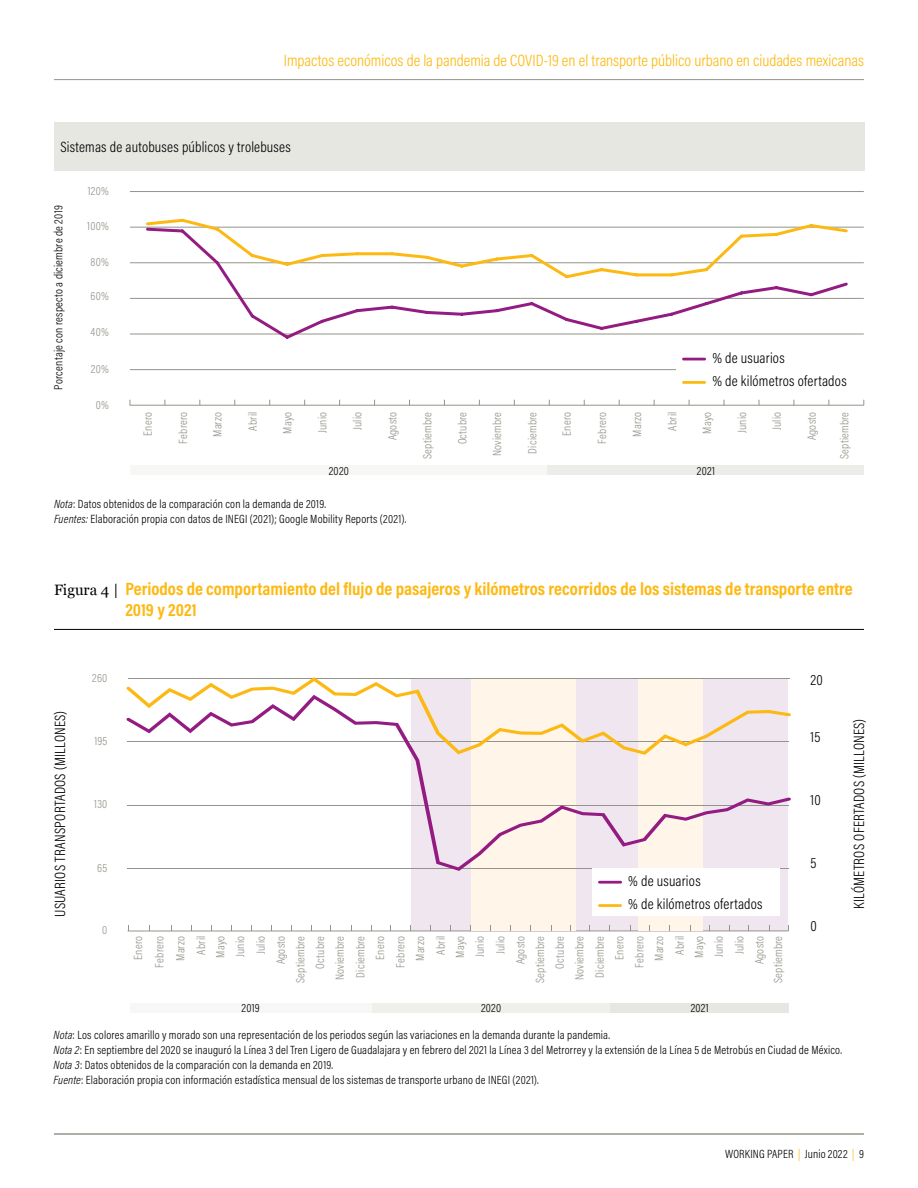
<style>
.page{position:relative;width:918px;height:1188px;background:#fff}
.page>*{position:absolute;margin:0;border:0;box-sizing:border-box;transform-origin:0 0}
.t1{font:700 18px/21px "Acumin Pro Cond";color:#fdb913}
.t2{font:300 16.5px "Acumin Pro Cond";color:#fdb913}
.t3{font:300 15px/23.4px "Acumin Pro Cond";letter-spacing:.015em;color:#000}
.t4{font:300 12px/15px "Acumin Pro Cond";letter-spacing:.015em;color:#000}
.t5{font:300 12px "Acumin Pro Cond";letter-spacing:.015em;color:#94948b}
.s1{font-style:italic}
.s2{font-family:"Georgia";font-weight:400;font-size:15px;color:#000}
.s3{color:#fdb913}
</style>
<div class="page">
<hr style="left:54px;top:79px;width:810px;height:1px;background:#94948b">
<hr style="left:54px;top:1134px;width:810px;height:1px;background:#94948b">
<div style="left:54px;top:122px;width:811px;height:49px;background:#e7e7e2"></div>
<hr style="left:130px;top:405px;width:734px;height:1px;background:#94948b">
<hr style="left:130px;top:369px;width:734px;height:1px;background:#94948b">
<hr style="left:130px;top:334px;width:734px;height:1px;background:#94948b">
<hr style="left:130px;top:298px;width:734px;height:1px;background:#94948b">
<hr style="left:130px;top:263px;width:734px;height:1px;background:#94948b">
<hr style="left:130px;top:227px;width:734px;height:1px;background:#94948b">
<hr style="left:130px;top:191px;width:734px;height:1px;background:#94948b">
<svg style="left:146px;top:218px;width:678px;height:8px"></svg>
<svg style="left:144px;top:226px;width:706px;height:113px"></svg>
<hr style="left:54px;top:629px;width:810px;height:1px;background:#000">
<div style="left:702px;top:679px;width:86px;height:252px;background:#efe6f0"></div>
<div style="left:575px;top:679px;width:63px;height:252px;background:#efe6f0"></div>
<div style="left:411px;top:679px;width:60px;height:252px;background:#efe6f0"></div>
<div style="left:638px;top:679px;width:64px;height:252px;background:#fff6e9"></div>
<div style="left:471px;top:679px;width:104px;height:252px;background:#fff6e9"></div>
<svg style="left:126px;top:677px;width:664px;height:44px"></svg>
<svg style="left:127px;top:695px;width:664px;height:176px"></svg>
<hr style="left:128px;top:931px;width:660px;height:1px;background:#94948b">
<div style="left:130px;top:1003px;width:242px;height:10px;background:#f7f7f5"></div>
<div style="left:372px;top:1003px;width:239px;height:10px;background:#efefec"></div>
<div style="left:611px;top:1003px;width:178px;height:10px;background:#e7e7e2"></div>
<div style="left:592px;top:869px;width:187px;height:46px;background:#fff"></div>
<hr style="left:592px;top:915px;width:187px;height:1px;background:#fff">
<hr style="left:599px;top:881px;width:22px;height:3px;background:#941b82">
<hr style="left:599px;top:904px;width:22px;height:3px;background:#fdb913">
<svg style="left:676px;top:357px;width:187px;height:27px"></svg>
<hr style="left:683px;top:358px;width:22px;height:2px;background:#941b82">
<hr style="left:683px;top:381px;width:22px;height:3px;background:#fdb913">
<div style="left:130px;top:466px;width:418px;height:9px;background:#f7f7f5"></div>
<div style="left:548px;top:466px;width:316px;height:9px;background:#ecece9"></div>
<h2 class="t2" style="left:284px;top:50px;width:582px">Impactos económicos de la pandemia de COVID-19 en el transporte público urbano en ciudades mexicanas</h2>
<p class="t3" style="left:60px;top:135px;width:232px">Sistemas de autobuses públicos y trolebuses</p>
<p class="t4" style="left:51px;top:390px;width:186px;rotate:-90deg">Porcentaje con respecto a diciembre de 2019</p>
<p class="t5" style="left:88px;top:183px;width:23px">120%</p>
<p class="t5" style="left:87px;top:218px;width:23px">100%</p>
<p class="t5" style="left:91px;top:254px;width:20px">80%</p>
<p class="t5" style="left:90px;top:288px;width:20px">60%</p>
<p class="t5" style="left:91px;top:324px;width:20px">40%</p>
<p class="t5" style="left:91px;top:361px;width:19px">20%</p>
<p class="t5" style="left:96px;top:397px;width:15px">0%</p>
<p class="t3" style="left:712px;top:345px;width:136px">% de usuarios<br>% de kilómetros ofertados</p>
<p class="t5" style="left:140px;top:436px;width:25px;rotate:-90deg">Enero</p>
<p class="t5" style="left:175px;top:444px;width:33px;rotate:-90deg">Febrero</p>
<p class="t5" style="left:210px;top:437px;width:26px;rotate:-90deg">Marzo</p>
<p class="t5" style="left:245px;top:431px;width:20px;rotate:-90deg">Abril</p>
<p class="t5" style="left:420px;top:459px;width:49px;rotate:-90deg">Septiembre</p>
<p class="t5" style="left:455px;top:444px;width:34px;rotate:-90deg">Octubre</p>
<p class="t5" style="left:489px;top:456px;width:46px;rotate:-90deg">Noviembre</p>
<p class="t5" style="left:525px;top:454px;width:43px;rotate:-90deg">Diciembre</p>
<p class="t5" style="left:315px;top:433px;width:22px;rotate:-90deg">Junio</p>
<p class="t5" style="left:699px;top:434px;width:23px;rotate:-90deg">Mayo</p>
<p class="t5" style="left:385px;top:440px;width:30px;rotate:-90deg">Agosto</p>
<p class="t5" style="left:594px;top:444px;width:33px;rotate:-90deg">Febrero</p>
<p class="t5" style="left:629px;top:437px;width:26px;rotate:-90deg">Marzo</p>
<p class="t5" style="left:350px;top:430px;width:19px;rotate:-90deg">Julio</p>
<p class="t5" style="left:280px;top:434px;width:23px;rotate:-90deg">Mayo</p>
<p class="t5" style="left:665px;top:431px;width:20px;rotate:-90deg">Abril</p>
<p class="t5" style="left:559px;top:436px;width:25px;rotate:-90deg">Enero</p>
<p class="t5" style="left:734px;top:433px;width:22px;rotate:-90deg">Junio</p>
<p class="t5" style="left:769px;top:430px;width:19px;rotate:-90deg">Julio</p>
<p class="t5" style="left:804px;top:440px;width:30px;rotate:-90deg">Agosto</p>
<p class="t5" style="left:837px;top:459px;width:49px;rotate:-90deg">Septiembre</p>
<p class="t4" style="left:329px;top:463px;width:22px">2020</p>
<p class="t4" style="left:697px;top:463px;width:20px">2021</p>
<p class="t4" style="left:54px;top:496px;width:354px"><span class="s1">Nota</span>: Datos obtenidos de la comparación con la demanda de 2019.<br><span class="s1">Fuentes:</span> Elaboración propia con datos de INEGI (2021); Google Mobility Reports (2021).</p>
<h1 class="t1" style="left:125px;top:577px;width:729px;text-indent:-71px"><span class="s2">Figura 4 |</span> Periodos de comportamiento del flujo de pasajeros y kilómetros recorridos de los sistemas de transporte entre<br>2019 y 2021</h1>
<p class="t5" style="left:92px;top:670px;width:17px">260</p>
<p class="t3" style="left:811px;top:667px;width:14px">20</p>
<p class="t3" style="left:48px;top:917px;width:207px;rotate:-90deg">USUARIOS TRANSPORTADOS (MILLONES)</p>
<p class="t3" style="left:847px;top:909px;width:192px;rotate:-90deg">KILÓMETROS OFERTADOS (MILLONES)</p>
<p class="t5" style="left:94px;top:733px;width:15px">195</p>
<p class="t3" style="left:811px;top:725px;width:11px">15</p>
<p class="t5" style="left:94px;top:796px;width:15px">130</p>
<p class="t3" style="left:811px;top:788px;width:12px">10</p>
<p class="t3" style="left:811px;top:851px;width:8px">5</p>
<p class="t5" style="left:97px;top:860px;width:12px">65</p>
<p class="t3" style="left:628px;top:869px;width:136px">% de usuarios<br>% de kilómetros ofertados</p>
<p class="t5" style="left:102px;top:922px;width:7px">0</p>
<p class="t5" style="left:293px;top:983px;width:49px;rotate:-90deg">Septiembre</p>
<p class="t5" style="left:532px;top:983px;width:49px;rotate:-90deg">Septiembre</p>
<p class="t5" style="left:770px;top:983px;width:49px;rotate:-90deg">Septiembre</p>
<p class="t5" style="left:313px;top:969px;width:34px;rotate:-90deg">Octubre</p>
<p class="t5" style="left:552px;top:969px;width:34px;rotate:-90deg">Octubre</p>
<p class="t5" style="left:332px;top:980px;width:46px;rotate:-90deg">Noviembre</p>
<p class="t5" style="left:572px;top:980px;width:46px;rotate:-90deg">Noviembre</p>
<p class="t5" style="left:353px;top:978px;width:43px;rotate:-90deg">Diciembre</p>
<p class="t5" style="left:592px;top:978px;width:43px;rotate:-90deg">Diciembre</p>
<p class="t5" style="left:232px;top:957px;width:22px;rotate:-90deg">Junio</p>
<p class="t5" style="left:472px;top:957px;width:22px;rotate:-90deg">Junio</p>
<p class="t5" style="left:711px;top:957px;width:22px;rotate:-90deg">Junio</p>
<p class="t5" style="left:273px;top:964px;width:30px;rotate:-90deg">Agosto</p>
<p class="t5" style="left:513px;top:964px;width:30px;rotate:-90deg">Agosto</p>
<p class="t5" style="left:752px;top:964px;width:30px;rotate:-90deg">Agosto</p>
<p class="t5" style="left:253px;top:954px;width:19px;rotate:-90deg">Julio</p>
<p class="t5" style="left:493px;top:954px;width:19px;rotate:-90deg">Julio</p>
<p class="t5" style="left:732px;top:954px;width:19px;rotate:-90deg">Julio</p>
<p class="t5" style="left:152px;top:968px;width:33px;rotate:-90deg">Febrero</p>
<p class="t5" style="left:393px;top:968px;width:33px;rotate:-90deg">Febrero</p>
<p class="t5" style="left:632px;top:968px;width:33px;rotate:-90deg">Febrero</p>
<p class="t5" style="left:130px;top:960px;width:25px;rotate:-90deg">Enero</p>
<p class="t5" style="left:372px;top:960px;width:25px;rotate:-90deg">Enero</p>
<p class="t5" style="left:612px;top:960px;width:25px;rotate:-90deg">Enero</p>
<p class="t5" style="left:213px;top:958px;width:23px;rotate:-90deg">Mayo</p>
<p class="t5" style="left:452px;top:958px;width:23px;rotate:-90deg">Mayo</p>
<p class="t5" style="left:691px;top:958px;width:23px;rotate:-90deg">Mayo</p>
<p class="t5" style="left:173px;top:961px;width:26px;rotate:-90deg">Marzo</p>
<p class="t5" style="left:412px;top:961px;width:26px;rotate:-90deg">Marzo</p>
<p class="t5" style="left:651px;top:961px;width:26px;rotate:-90deg">Marzo</p>
<p class="t5" style="left:193px;top:955px;width:20px;rotate:-90deg">Abril</p>
<p class="t5" style="left:433px;top:955px;width:20px;rotate:-90deg">Abril</p>
<p class="t5" style="left:672px;top:955px;width:20px;rotate:-90deg">Abril</p>
<p class="t4" style="left:242px;top:1000px;width:20px">2019</p>
<p class="t4" style="left:481px;top:1000px;width:22px">2020</p>
<p class="t4" style="left:691px;top:1000px;width:20px">2021</p>
<p class="t3" style="left:811px;top:914px;width:8px">0</p>
<p class="t4" style="left:54px;top:1027px;width:790px"><span class="s1">Nota</span>: Los colores amarillo y morado son una representación de los periodos según las variaciones en la demanda durante la pandemia.<br><span class="s1">Nota 2</span>: En septiembre del 2020 se inauguró la Línea 3 del Tren Ligero de Guadalajara y en febrero del 2021 la Línea 3 del Metrorrey y la extensión de la Línea 5 de Metrobús en Ciudad de México.<br><span class="s1">Nota 3</span>: Datos obtenidos de la comparación con la demanda en 2019.<br><span class="s1">Fuente</span>: Elaboración propia con información estadística mensual de los sistemas de transporte urbano de INEGI (2021).</p>
<p class="t4" style="left:725px;top:1146px;width:140px">WORKING PAPER <span class="s3">|</span> Junio 2022 <span class="s3">|</span> 9</p>
</div>
